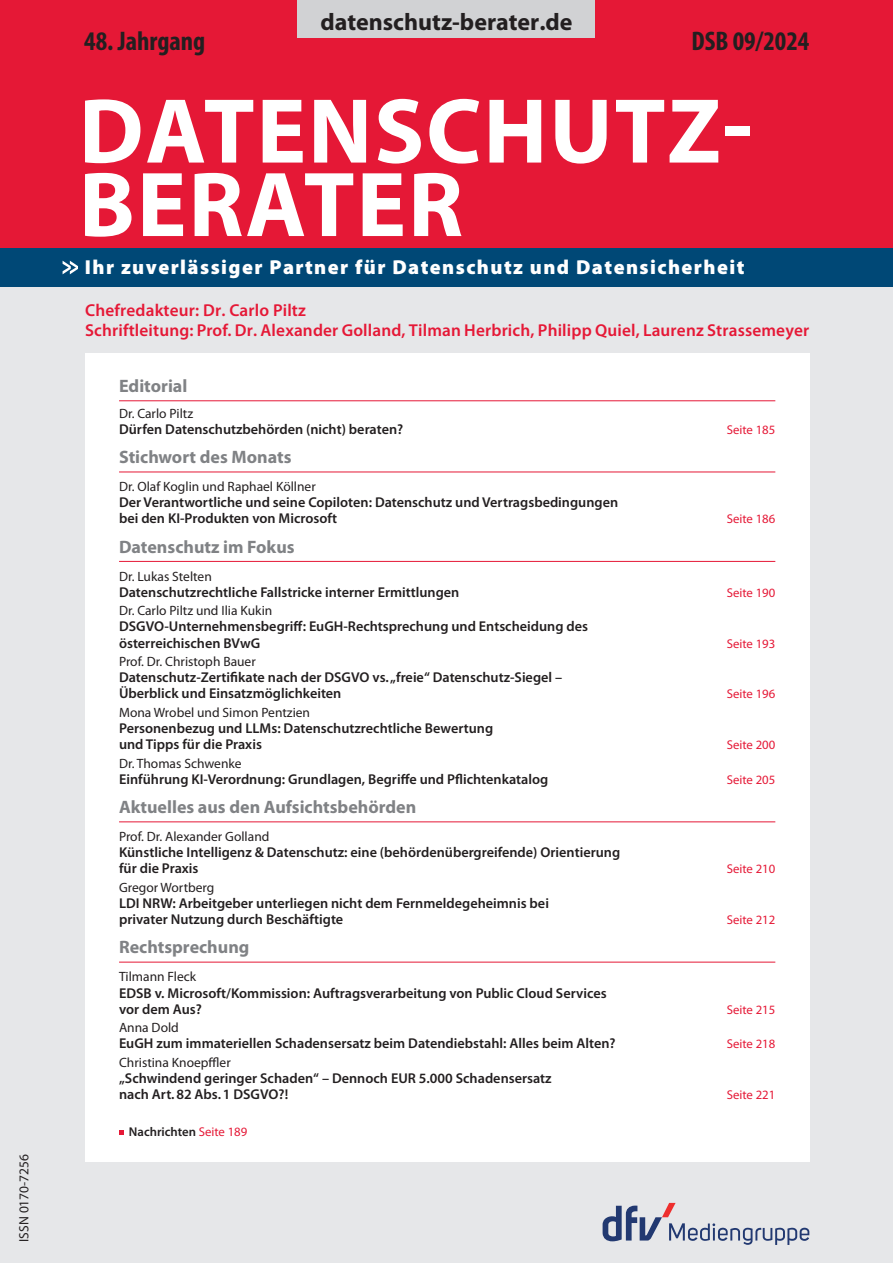
<style>
.page{position:relative;width:893px;height:1263px;background:#fff}
.page>*{position:absolute;margin:0;border:0;box-sizing:border-box;transform-origin:0 0}
.t1{font:700 93px/73.5px "Myriad Pro";letter-spacing:.02em;color:#fff}
.t2{font:700 condensed 27px "Myriad Pro";color:#231f20}
.t3{font:700 24px "Myriad Pro";color:#231f20}
.t4{font:900 20.25px "Myriad Pro";letter-spacing:.07em;color:#fff}
.t5{font:700 18px "Myriad Pro";color:#808285}
.t6{font:600 17.25px/19.5px "Myriad Pro";letter-spacing:.01em;color:#e51836}
.t7{font:600 14.25px/16.2px "Myriad Pro";color:#231f20}
.t8{font:13.5px "Myriad Pro";color:#231f20}
.t9{font:12.75px "Myriad Pro";color:#e51836}
.t10{font:600 12.75px "Myriad Pro";color:#231f20}
.s1{font-weight:400;color:#e51836}
</style>
<div class="page">
<div style="left:0;top:273px;width:893px;height:990px;background:#e6e7e9"></div>
<div style="left:85px;top:353px;width:724px;height:809px;background:#fff"></div>
<hr style="left:119px;top:400px;width:656px;height:1px;background:#e51836">
<hr style="left:119px;top:472px;width:656px;height:1px;background:#e51836">
<hr style="left:119px;top:561px;width:656px;height:1px;background:#e51836">
<hr style="left:119px;top:821px;width:656px;height:1px;background:#e51836">
<hr style="left:119px;top:962px;width:656px;height:1px;background:#e51836">
<div style="left:0;top:0;width:893px;height:281px;background:#e51836"></div>
<div style="left:298px;top:0;width:297px;height:37px;background:#d1d2d4"></div>
<div style="left:0;top:248px;width:893px;height:38px;background:#004876"></div>
<svg style="left:63px;top:261px;width:15px;height:13px"></svg>
<svg style="left:603px;top:1203px;width:206px;height:42px"></svg>
<svg style="left:119px;top:1130px;width:5px;height:4px"></svg>
<p class="t8" style="left:16px;top:1242px;width:89px;rotate:-90deg">ISSN 0170-7256</p>
<h3 class="t3" style="left:320px;top:6px;width:254px">datenschutz-berater.de</h3>
<h2 class="t2" style="left:84px;top:24px;width:123px">48. Jahrgang</h2>
<h2 class="t2" style="left:692px;top:24px;width:119px">DSB 09/2024</h2>
<h1 class="t1" style="left:79px;top:91px;width:675px">DATENSCHUTZ-<br>BERATER</h1>
<h3 class="t4" style="left:85px;top:256px;width:661px">Ihr zuverlässiger Partner für Datenschutz und Datensicherheit</h3>
<p class="t6" style="left:85px;top:300px;width:726px">Chefredakteur: Dr. Carlo Piltz<br>Schriftleitung: Prof. Dr. Alexander Golland, Tilman Herbrich, Philipp Quiel, Laurenz Strassemeyer</p>
<p class="t5" style="left:119px;top:374px;width:70px">Editorial</p>
<p class="t8" style="left:119px;top:405px;width:76px">Dr. Carlo Piltz</p>
<p class="t7" style="left:119px;top:421px;width:286px">Dürfen Datenschutzbehörden (nicht) beraten?</p>
<p class="t9" style="left:727px;top:422px;width:50px">Seite 185</p>
<p class="t5" style="left:119px;top:445px;width:174px">Stichwort des Monats</p>
<p class="t8" style="left:119px;top:478px;width:198px">Dr. Olaf Koglin und Raphael Köllner</p>
<p class="t7" style="left:119px;top:494px;width:501px">Der Verantwortliche und seine Copiloten: Datenschutz und Vertragsbedingungen bei den KI-Produkten von Microsoft</p>
<p class="t9" style="left:727px;top:511px;width:50px">Seite 186</p>
<p class="t5" style="left:119px;top:535px;width:177px">Datenschutz im Fokus</p>
<p class="t8" style="left:119px;top:568px;width:94px">Dr. Lukas Stelten</p>
<p class="t7" style="left:119px;top:583px;width:342px">Datenschutzrechtliche Fallstricke interner Ermittlungen</p>
<p class="t9" style="left:727px;top:585px;width:50px">Seite 190</p>
<p class="t8" style="left:119px;top:602px;width:155px">Dr. Carlo Piltz und Ilia Kukin</p>
<p class="t7" style="left:119px;top:618px;width:470px">DSGVO-Unternehmensbegriff: EuGH-Rechtsprechung und Entscheidung des österreichischen BVwG</p>
<p class="t9" style="left:727px;top:635px;width:50px">Seite 193</p>
<p class="t8" style="left:119px;top:653px;width:138px">Prof. Dr. Christoph Bauer</p>
<p class="t7" style="left:119px;top:669px;width:445px">Datenschutz-Zertifikate nach der DSGVO vs. „freie“ Datenschutz-Siegel –<br>Überblick und Einsatzmöglichkeiten</p>
<p class="t8" style="left:119px;top:704px;width:193px">Mona Wrobel und Simon Pentzien</p>
<p class="t7" style="left:119px;top:720px;width:376px">Personenbezug und LLMs: Datenschutzrechtliche Bewertung und Tipps für die Praxis</p>
<p class="t9" style="left:727px;top:686px;width:50px">Seite 196</p>
<p class="t9" style="left:727px;top:737px;width:50px">Seite 200</p>
<p class="t8" style="left:119px;top:755px;width:124px">Dr. Thomas Schwenke</p>
<p class="t7" style="left:119px;top:771px;width:431px">Einführung KI-Verordnung: Grundlagen, Begriffe und Pflichtenkatalog</p>
<p class="t9" style="left:727px;top:772px;width:50px">Seite 205</p>
<p class="t5" style="left:119px;top:795px;width:299px">Aktuelles aus den Aufsichtsbehörden</p>
<p class="t8" style="left:119px;top:828px;width:152px">Prof. Dr. Alexander Golland</p>
<p class="t7" style="left:119px;top:844px;width:503px">Künstliche Intelligenz &amp; Datenschutz: eine (behördenübergreifende) Orientierung für die Praxis</p>
<p class="t9" style="left:727px;top:861px;width:50px">Seite 210</p>
<p class="t8" style="left:119px;top:879px;width:97px">Gregor Wortberg</p>
<p class="t7" style="left:119px;top:895px;width:431px">LDI NRW: Arbeitgeber unterliegen nicht dem Fernmeldegeheimnis bei privater Nutzung durch Beschäftigte</p>
<p class="t5" style="left:119px;top:935px;width:132px">Rechtsprechung</p>
<p class="t8" style="left:119px;top:968px;width:79px">Tilmann Fleck</p>
<p class="t7" style="left:119px;top:984px;width:489px">EDSB v. Microsoft/Kommission: Auftragsverarbeitung von Public Cloud Services vor dem Aus?</p>
<p class="t9" style="left:727px;top:912px;width:50px">Seite 212</p>
<p class="t9" style="left:727px;top:1001px;width:50px">Seite 215</p>
<p class="t8" style="left:119px;top:1019px;width:61px">Anna Dold</p>
<p class="t7" style="left:119px;top:1035px;width:498px">EuGH zum immateriellen Schadensersatz beim Datendiebstahl: Alles beim Alten?</p>
<p class="t9" style="left:727px;top:1036px;width:50px">Seite 218</p>
<p class="t8" style="left:119px;top:1054px;width:113px">Christina Knoepffler</p>
<p class="t7" style="left:119px;top:1070px;width:434px">„Schwindend geringer Schaden“ – Dennoch EUR 5.000 Schadensersatz nach Art.82 Abs.1 DSGVO?!</p>
<p class="t9" style="left:727px;top:1087px;width:50px">Seite 221</p>
<p class="t10" style="left:129px;top:1123px;width:120px">Nachrichten <span class="s1">Seite 189</span></p>
</div>
